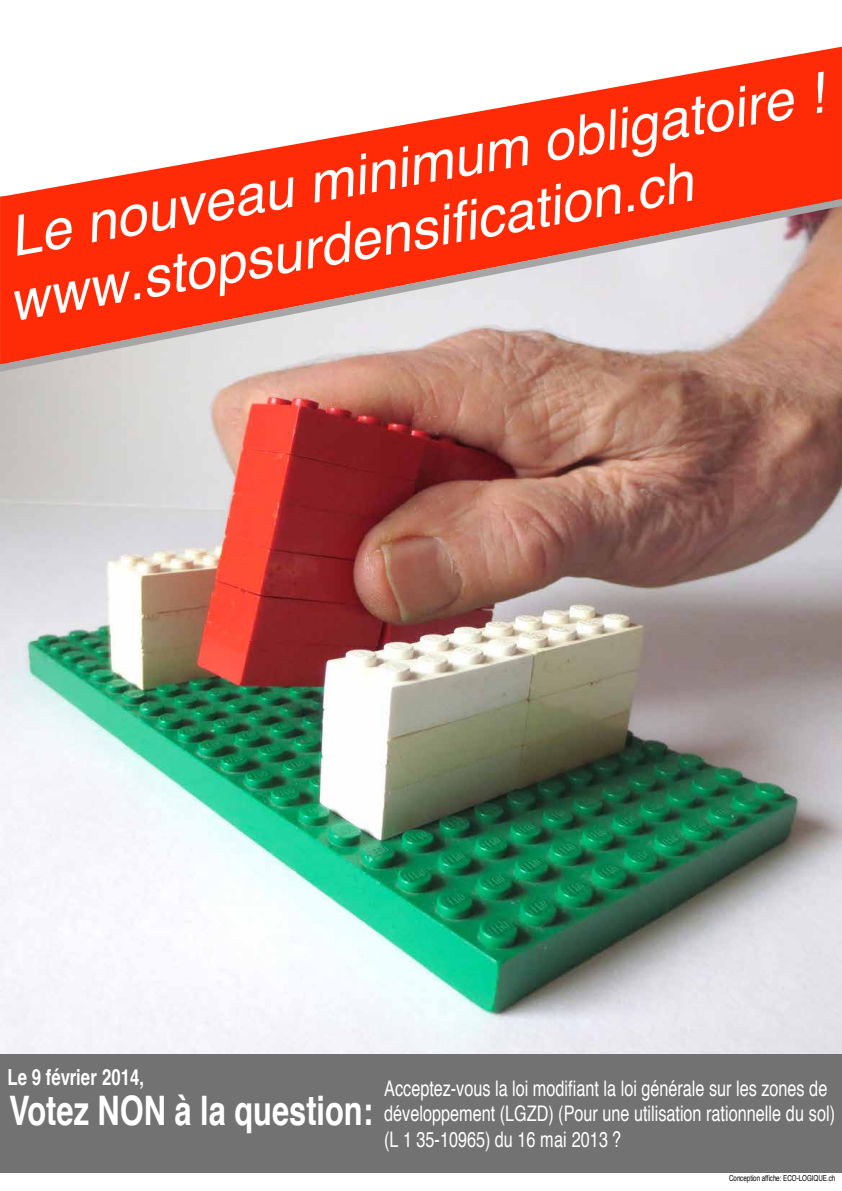
<style>
.page{position:relative;width:842px;height:1191px;background:#fff}
.page>*{position:absolute;margin:0;border:0;box-sizing:border-box;transform-origin:0 0}
.t1{font:italic 55.6px/64px "Helvetica";color:#fff}
.t2{font:700 40.7px "Helvetica";color:#fff;scale:.76 1}
.t3{font:700 22.2px "Helvetica";color:#fff;scale:.76 1}
.t4{font:21.5px/25.4px "Helvetica";color:#fff;scale:.76 1}
.t5{font:8.2px "Helvetica";color:#020202;scale:.76 1}
.s1{font-size:22.2px}
</style>
<div class="page">
<img style="left:0;top:372px;width:842px;height:682px">
<svg style="left:0;top:47px;width:842px;height:152px;fill:#ff2b06"></svg>
<svg style="left:0;top:199px;width:842px;height:173px;background:#e77a67"></svg>
<div style="left:0;top:1054px;width:842px;height:118px;background:#727272"></div>
<h1 class="t1" style="left:-7px;top:208px;width:839px;rotate:-10deg">Le nouveau minimum obligatoire ! www.stopsurdensification.ch</h1>
<p class="t3" style="left:8px;top:1058px;width:181px">Le 9 février 2014,</p>
<h2 class="t2" style="left:9px;top:1078px;width:480px">Votez NON à la question:</h2>
<p class="t4" style="left:384px;top:1076px;width:595px">Acceptez-vous la loi modifiant la loi générale sur les zones de développement (LGZD) (Pour une utilisation rationnelle du sol)</p>
<p class="t4" style="left:384px;top:1127px;width:313px">(L 1 35-10965) du 16 mai 2013 <span class="s1">?</span></p>
<p class="t5" style="left:729px;top:1172px;width:141px">Conception affiche: ECO-LOGIQUE.ch</p>
</div>
